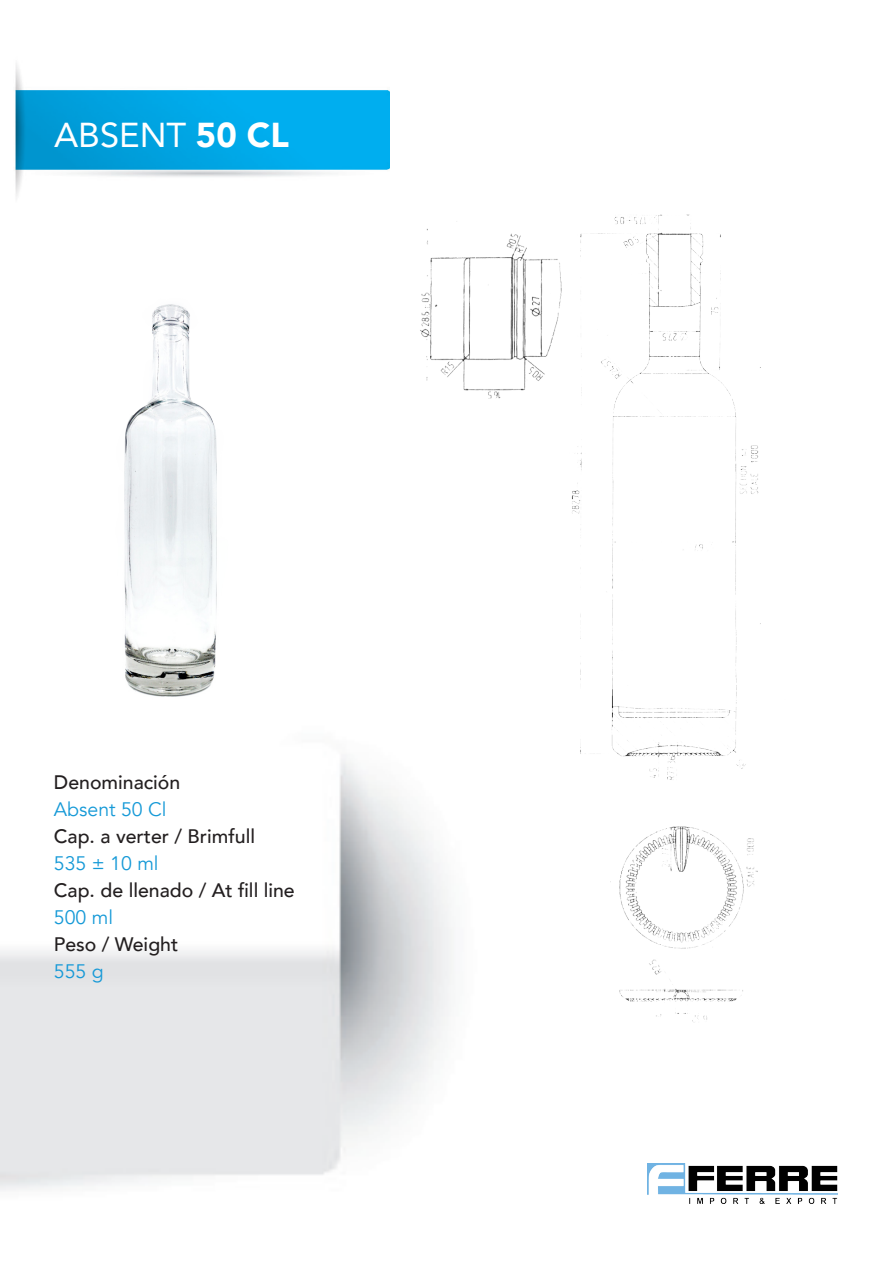
<style>
.page{position:relative;width:893px;height:1263px;background:#fff}
.page>*{position:absolute;margin:0;border:0;box-sizing:border-box;transform-origin:0 0}
.t1{font:34.5px "Avenir";color:#fff}
.t2{font:500 19.5px "Avenir";color:#231f20}
.t3{font:19.5px "Avenir";color:#1599d7}
.s1{font-weight:900}
</style>
<div class="page">
<img style="left:0;top:758px;width:439px;height:433px">
<img style="left:15px;top:63px;width:375px;height:134px">
<img style="left:647px;top:1163px;width:191px;height:40px">
<img style="left:380px;top:190px;width:381px;height:852px">
<img style="left:124px;top:304px;width:93px;height:393px">
<p class="t1" style="left:54px;top:108px;width:237px">ABSENT <span class="s1">50 CL</span></p>
<p class="t2" style="left:54px;top:766px;width:128px">Denominación</p>
<p class="t3" style="left:54px;top:798px;width:114px">Absent 50 Cl</p>
<p class="t2" style="left:54px;top:820px;width:203px">Cap. a verter / Brimfull</p>
<p class="t3" style="left:54px;top:852px;width:106px">535 ± 10 ml</p>
<p class="t2" style="left:54px;top:874px;width:242px">Cap. de llenado / At fill line</p>
<p class="t3" style="left:54px;top:906px;width:61px">500 ml</p>
<p class="t2" style="left:54px;top:928px;width:126px">Peso / Weight</p>
<p class="t3" style="left:54px;top:960px;width:51px">555 g</p>
</div>
